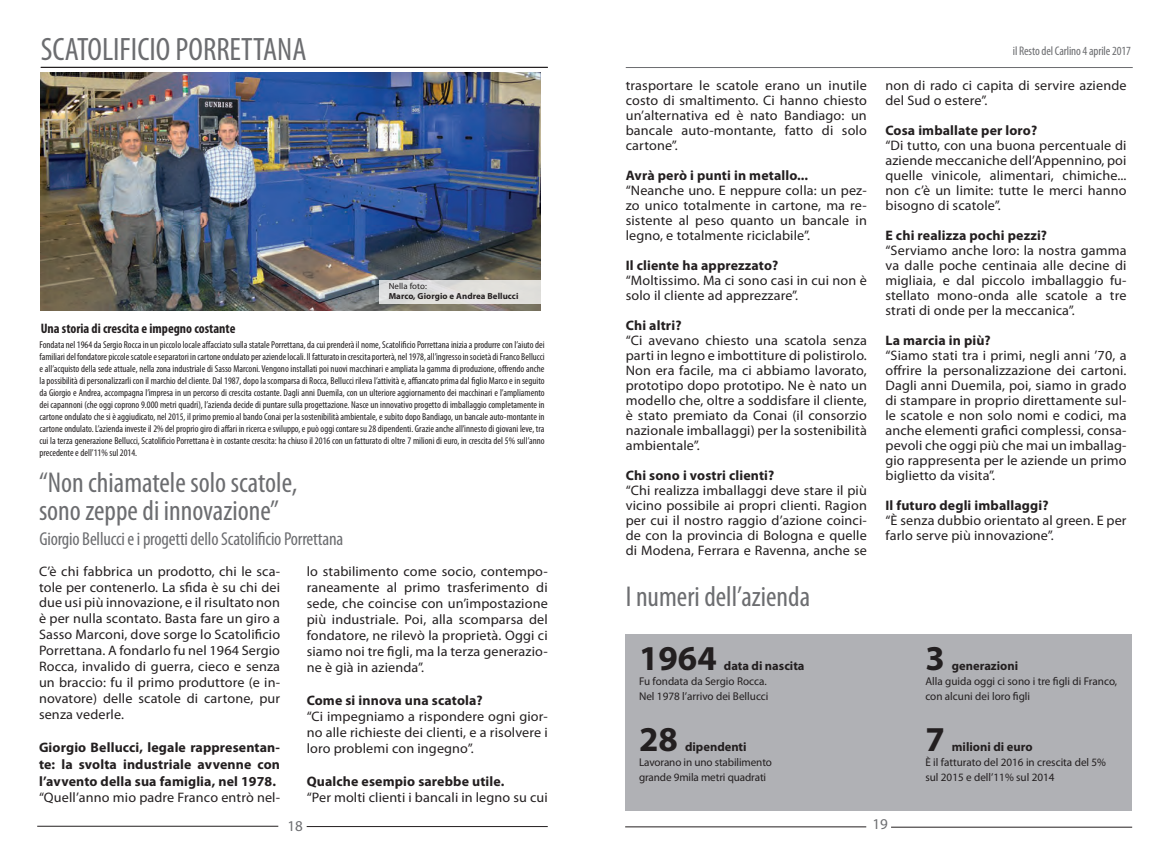
<style>
.page{position:relative;width:1170px;height:851px;background:#fff}
.page>*{position:absolute;margin:0;border:0;box-sizing:border-box;transform-origin:0 0}
.t1{font:700 35px "Myriad Pro";color:#231f20}
.t2{font:condensed 32.5px "Myriad Pro";color:#6c6d70}
.t3{font:condensed 28.75px "Myriad Pro";color:#6c6d70}
.t4{font:condensed 18.75px "Myriad Pro";letter-spacing:-.01em;color:#6c6d70}
.t5{font:15px "Myriad Pro";color:#6c6d70}
.t6{font:13.75px/15px "Myriad Pro";letter-spacing:.01em;color:#231f20;text-align:justify}
.t7{font:700 13.75px/17.1px "Myriad Pro";letter-spacing:.01em;color:#231f20;text-align:justify}
.t8{font:700 condensed 13.75px "Myriad Pro";color:#231f20}
.t9{font:700 12.5px "Myriad Pro";color:#231f20}
.t10{font:condensed 12.5px "Myriad Pro";letter-spacing:-.01em;color:#6c6d70}
.t11{font:11.25px "Myriad Pro";color:#231f20}
.t12{font:condensed 10px/12px "Myriad Pro";color:#231f20;text-align:justify}
.t13{font:700 8.75px "Myriad Pro";letter-spacing:.01em;color:#231f20}
.t14{font:8.75px "Myriad Pro";letter-spacing:.01em;color:#231f20}
</style>
<div class="page">
<hr style="left:625px;top:67px;width:507px;height:1px;background:#6c6d70">
<hr style="left:625px;top:826px;width:241px;height:1px;background:#231f20">
<hr style="left:891px;top:826px;width:240px;height:1px;background:#231f20">
<div style="left:625px;top:634px;width:506px;height:176px;background:#b0b1b5"></div>
<hr style="left:37px;top:825px;width:241px;height:1px;background:#231f20">
<hr style="left:306px;top:826px;width:241px;height:1px;background:#231f20">
<hr style="left:41px;top:67px;width:506px;height:1px;background:#231f20">
<img style="left:41px;top:73px;width:499px;height:237px">
<div style="left:379px;top:280px;width:165px;height:24px;background:#e0dfdc"></div>
<p class="t2" style="left:41px;top:29px;width:267px">SCATOLIFICIO PORRETTANA</p>
<p class="t8" style="left:41px;top:319px;width:196px">Una storia di crescita e impegno costante</p>
<p class="t14" style="left:388px;top:280px;width:40px">Nella foto:</p>
<p class="t13" style="left:388px;top:290px;width:131px">Marco, Giorgio e Andrea Bellucci</p>
<p class="t12" style="left:39px;top:338px;width:507px">Fondata nel 1964 da Sergio Rocca in un piccolo locale affacciato sulla statale Porrettana, da cui prenderà il nome, Scatolificio Porrettana inizia a produrre con l’aiuto dei familiari del fondatore piccole scatole e separatori in cartone ondulato per aziende locali. Il fatturato in crescita porterà, nel 1978, all’ingresso in società di Franco Bellucci e all’acquisto della sede attuale, nella zona industriale di Sasso Marconi. Vengono installati poi nuovi macchinari e ampliata la gamma di produzione, offrendo anche la possibilità di personalizzarli con il marchio del cliente. Dal 1987, dopo la scomparsa di Rocca, Bellucci rileva l’attività e, affiancato prima dal figlio Marco e in seguito da Giorgio e Andrea, accompagna l’impresa in un percorso di crescita costante. Dagli anni Duemila, con un ulteriore aggiornamento dei macchinari e l’ampliamento dei capannoni (che oggi coprono 9.000 metri quadri), l’azienda decide di puntare sulla progettazione. Nasce un innovativo progetto di imballaggio completamente in cartone ondulato che si è aggiudicato, nel 2015, il primo premio al bando Conai per la sostenibilità ambientale, e subito dopo Bandiago, un bancale auto-montante in cartone ondulato. L’azienda investe il 2% del proprio giro di affari in ricerca e sviluppo, e può oggi contare su 28 dipendenti. Grazie anche all’innesto di giovani leve, tra cui la terza generazione Bellucci, Scatolificio Porrettana è in costante crescita: ha chiuso il 2016 con un fatturato di oltre 7 milioni di euro, in crescita del 5% sull’anno precedente e dell’11% sul 2014.</p>
<p class="t3" style="left:39px;top:465px;width:260px">“Non chiamatele solo scatole,</p>
<p class="t3" style="left:39px;top:493px;width:241px">sono zeppe di innovazione”</p>
<p class="t4" style="left:39px;top:527px;width:305px">Giorgio Bellucci e i progetti dello Scatolificio Porrettana</p>
<p class="t6" style="left:39px;top:562px;width:242px;line-height:15.9px">C’è chi fabbrica un prodotto, chi le sca&shy;tole per contenerlo. La sfida è su chi dei due usi più innovazione, e il risultato non è per nulla scontato. Basta fare un giro a Sasso Marconi, dove sorge lo Scatolificio Porrettana. A fondarlo fu nel 1964 Sergio Rocca, invalido di guerra, cieco e senza un braccio: fu il primo produttore (e in&shy;novatore) delle scatole di cartone, pur senza vederle.</p>
<p class="t7" style="left:39px;top:738px;width:242px">Giorgio Bellucci, legale rappresentan&shy;te: la svolta industriale avvenne con l’avvento della sua famiglia, nel 1978.</p>
<p class="t6" style="left:39px;top:789px;width:242px">“Quell’anno mio padre Franco entrò nel-</p>
<p class="t6" style="left:306px;top:562px;width:242px;line-height:16px">lo stabilimento come socio, contempo&shy;raneamente al primo trasferimento di sede, che coincise con un’impostazione più industriale. Poi, alla scomparsa del fondatore, ne rilevò la proprietà. Oggi ci siamo noi tre figli, ma la terza generazio&shy;ne è già in azienda”.</p>
<p class="t7" style="left:306px;top:691px;width:178px">Come si innova una scatola?</p>
<p class="t6" style="left:306px;top:708px;width:242px;line-height:16px">“Ci impegniamo a rispondere ogni gior&shy;no alle richieste dei clienti, e a risolvere i loro problemi con ingegno”.</p>
<p class="t7" style="left:306px;top:772px;width:199px">Qualche esempio sarebbe utile.</p>
<p class="t6" style="left:306px;top:789px;width:242px">“Per molti clienti i bancali in legno su cui</p>
<p class="t5" style="left:287px;top:816px;width:17px">18</p>
<p class="t6" style="left:625px;top:77px;width:242px">trasportare le scatole erano un inutile costo di smaltimento. Ci hanno chiesto un’alternativa ed è nato Bandiago: un bancale auto-montante, fatto di solo cartone”.</p>
<p class="t7" style="left:625px;top:166px;width:184px">Avrà però i punti in metallo...</p>
<p class="t6" style="left:625px;top:182px;width:242px">“Neanche uno. E neppure colla: un pez&shy;zo unico totalmente in cartone, ma re&shy;sistente al peso quanto un bancale in legno, e totalmente riciclabile”.</p>
<p class="t7" style="left:625px;top:256px;width:154px">Il cliente ha apprezzato?</p>
<p class="t6" style="left:625px;top:272px;width:242px">“Moltissimo. Ma ci sono casi in cui non è solo il cliente ad apprezzare”.</p>
<p class="t7" style="left:625px;top:316px;width:57px">Chi altri?</p>
<p class="t6" style="left:625px;top:332px;width:242px">“Ci avevano chiesto una scatola senza parti in legno e imbottiture di polistirolo.<br>Non era facile, ma ci abbiamo lavorato, prototipo dopo prototipo. Ne è nato un modello che, oltre a soddisfare il cliente, è stato premiato da Conai (il consorzio nazionale imballaggi) per la sostenibilità ambientale”.</p>
<p class="t7" style="left:625px;top:466px;width:150px">Chi sono i vostri clienti?</p>
<p class="t6" style="left:625px;top:482px;width:242px">“Chi realizza imballaggi deve stare il più vicino possibile ai propri clienti. Ragion per cui il nostro raggio d’azione coinci&shy;de con la provincia di Bologna e quelle di Modena, Ferrara e Ravenna, anche se</p>
<p class="t3" style="left:625px;top:579px;width:186px">I numeri dell’azienda</p>
<p class="t1" style="left:639px;top:635px;width:79px">1964</p>
<p class="t9" style="left:723px;top:658px;width:82px">data di nascita</p>
<p class="t11" style="left:639px;top:674px;width:129px">Fu fondata da Sergio Rocca.</p>
<p class="t11" style="left:639px;top:689px;width:131px">Nel 1978 l’arrivo dei Bellucci</p>
<p class="t1" style="left:639px;top:716px;width:40px">28</p>
<p class="t9" style="left:685px;top:738px;width:63px">dipendenti</p>
<p class="t11" style="left:639px;top:755px;width:134px">Lavorano in uno stabilimento</p>
<p class="t11" style="left:639px;top:770px;width:129px">grande 9mila metri quadrati</p>
<p class="t10" style="left:1012px;top:43px;width:120px">il Resto del Carlino 4 aprile 2017</p>
<p class="t6" style="left:885px;top:77px;width:242px">non di rado ci capita di servire aziende del Sud o estere”.</p>
<p class="t7" style="left:885px;top:121px;width:153px">Cosa imballate per loro?</p>
<p class="t6" style="left:885px;top:137px;width:242px">“Di tutto, con una buona percentuale di aziende meccaniche dell’Appennino, poi quelle vinicole, alimentari, chimiche... non c’è un limite: tutte le merci hanno bisogno di scatole”.</p>
<p class="t7" style="left:885px;top:226px;width:163px">E chi realizza pochi pezzi?</p>
<p class="t6" style="left:885px;top:242px;width:242px">“Serviamo anche loro: la nostra gamma va dalle poche centinaia alle decine di migliaia, e dal piccolo imballaggio fu&shy;stellato mono-onda alle scatole a tre strati di onde per la meccanica”.</p>
<p class="t7" style="left:885px;top:331px;width:107px">La marcia in più?</p>
<p class="t6" style="left:885px;top:347px;width:242px">“Siamo stati tra i primi, negli anni ’70, a offrire la personalizzazione dei cartoni.<br>Dagli anni Duemila, poi, siamo in grado di stampare in proprio direttamente sul&shy;le scatole e non solo nomi e codici, ma anche elementi grafici complessi, consa&shy;pevoli che oggi più che mai un imballag&shy;gio rappresenta per le aziende un primo biglietto da visita”.</p>
<p class="t7" style="left:885px;top:496px;width:164px">Il futuro degli imballaggi?</p>
<p class="t6" style="left:885px;top:512px;width:242px">“È senza dubbio orientato al green. E per farlo serve più innovazione”.</p>
<p class="t1" style="left:925px;top:635px;width:21px">3</p>
<p class="t9" style="left:951px;top:658px;width:68px">generazioni</p>
<p class="t11" style="left:925px;top:674px;width:193px">Alla guida oggi ci sono i tre figli di Franco,</p>
<p class="t11" style="left:925px;top:689px;width:106px">con alcuni dei loro figli</p>
<p class="t1" style="left:925px;top:716px;width:21px">7</p>
<p class="t9" style="left:951px;top:738px;width:82px">milioni di euro</p>
<p class="t11" style="left:925px;top:755px;width:182px">È il fatturato del 2016 in crescita del 5%</p>
<p class="t11" style="left:925px;top:770px;width:131px">sul 2015 e dell’11% sul 2014</p>
<p class="t5" style="left:872px;top:814px;width:17px">19</p>
</div>
